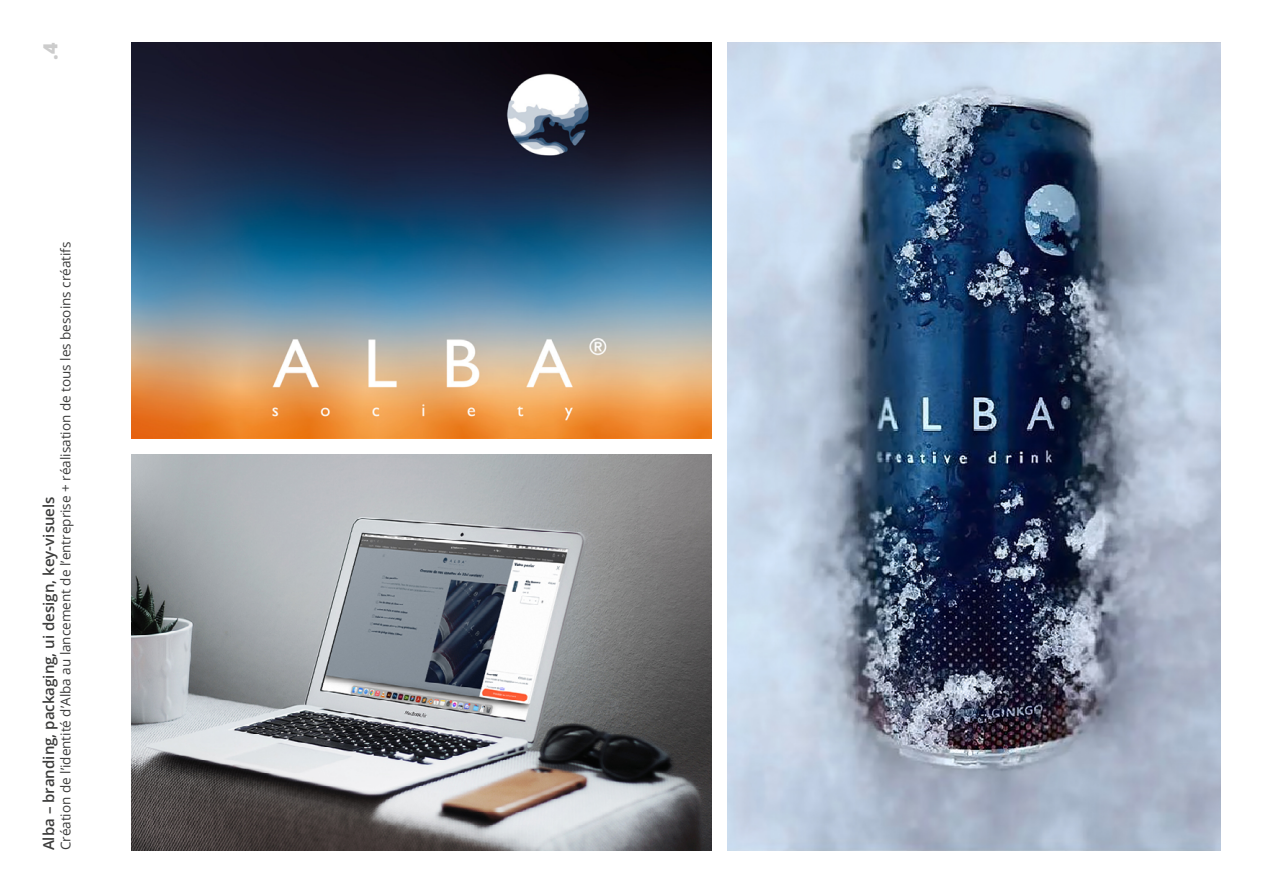
<style>
.page{position:relative;width:1263px;height:893px;background:#fff}
.page>*{position:absolute;margin:0;border:0;box-sizing:border-box;transform-origin:0 0}
.t1{font:800 19.5px "Open Sans";color:#ccc}
.t2{font:600 15px "Open Sans";color:#3c3c3b}
.t3{font:13.5px "Open Sans";color:#3c3c3b}
</style>
<div class="page">
<img style="left:728px;top:43px;width:492px;height:807px">
<img style="left:132px;top:454px;width:580px;height:396px">
<img style="left:132px;top:43px;width:580px;height:396px">
<h1 class="t1" style="left:36px;top:60px;width:19px;rotate:-90deg">.4</h1>
<p class="t3" style="left:56px;top:850px;width:610px;rotate:-90deg">Création de l’identité d’Alba au lancement de l’entreprise + réalisation de tous les besoins créatifs</p>
<p class="t2" style="left:38px;top:850px;width:355px;rotate:-90deg">Alba – branding, packaging, ui design, key-visuels</p>
</div>
